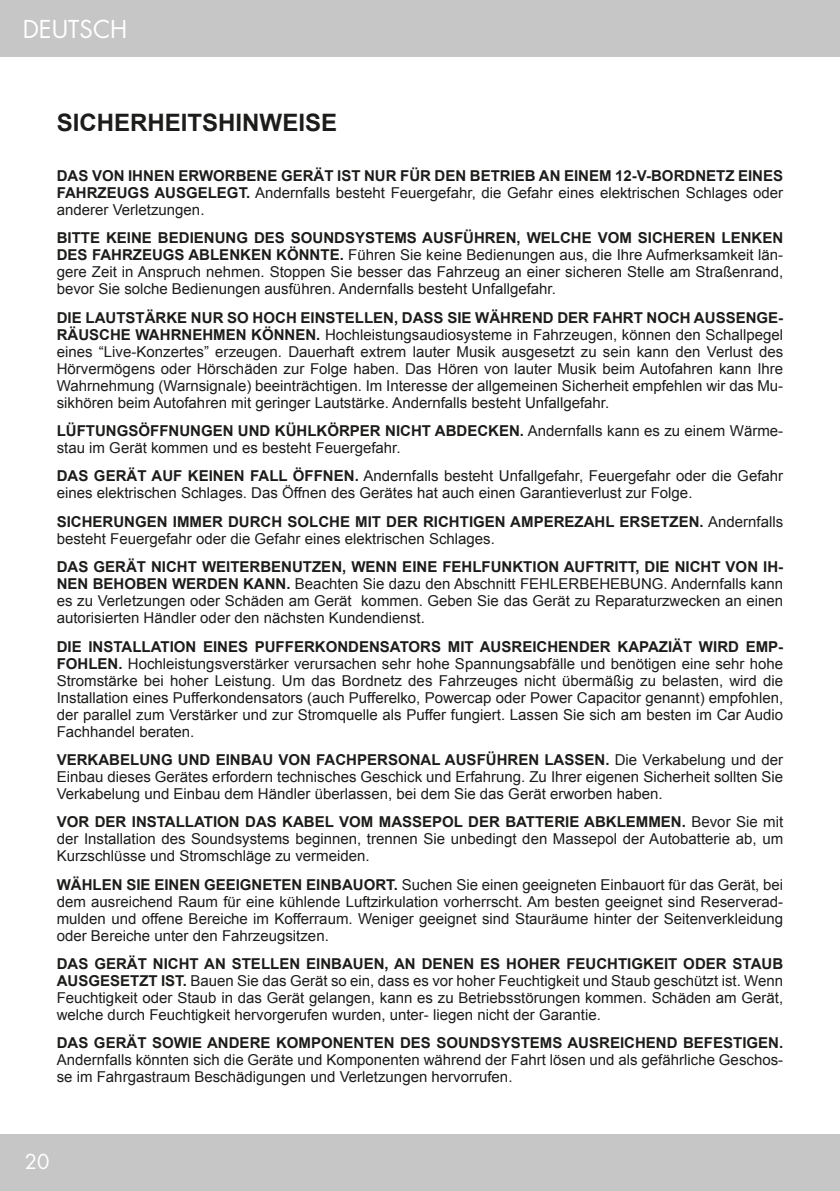
<style>
.page{position:relative;width:840px;height:1191px;background:#fff}
.page>*{position:absolute;margin:0;border:0;box-sizing:border-box;transform-origin:0 0}
.t1{font:700 24px "Arial";color:#1c1c1b}
.t2{font:24px "Futura";color:#fff}
.t3{font:20px "Futura";color:#fff}
.t4{font:15px/17px "Arial";color:#1c1c1b;text-align:justify}
.t5{font:700 15px/17px "Arial";color:#1c1c1b;text-align:justify}
.s1{font-weight:400}
.s2{font-weight:700}
</style>
<div class="page">
<div style="left:0;top:0;width:839px;height:57px;background:#c6c6c6"></div>
<div style="left:0;top:1134px;width:839px;height:57px;background:#c6c6c6"></div>
<h1 class="t2" style="left:23px;top:12px;width:106px">DEUTSCH</h1>
<h1 class="t1" style="left:57px;top:106px;width:282px">SICHERHEITSHINWEISE</h1>
<p class="t5" style="left:57px;top:168px;width:727px">DAS VON IHNEN ERWORBENE GERÄT IST NUR FÜR DEN BETRIEB AN EINEM 12-V-BORDNETZ EINES FAHRZEUGS AUSGELEGT. <span class="s1">Andernfalls besteht Feuergefahr, die Gefahr eines elektrischen Schlages oder anderer Verletzungen.</span></p>
<p class="t4" style="left:57px;top:230px;width:727px"><span class="s2">BITTE KEINE BEDIENUNG DES SOUNDSYSTEMS AUSFÜHREN, WELCHE VOM SICHEREN LENKEN DES FAHRZEUGS ABLENKEN KÖNNTE.</span> Führen Sie keine Bedienungen aus, die Ihre Aufmerksamkeit län&shy;gere Zeit in Anspruch nehmen. Stoppen Sie besser das Fahrzeug an einer sicheren Stelle am Straßenrand, bevor Sie solche Bedienungen ausführen. Andernfalls besteht Unfallgefahr.</p>
<p class="t4" style="left:57px;top:309px;width:727px"><span class="s2">DIE LAUTSTÄRKE NUR SO HOCH EINSTELLEN, DASS SIE WÄHREND DER FAHRT NOCH AUSSENGE-RÄUSCHE WAHRNEHMEN KÖNNEN.</span> Hochleistungsaudiosysteme in Fahrzeugen, können den Schallpegel eines “Live-Konzertes” erzeugen. Dauerhaft extrem lauter Musik ausgesetzt zu sein kann den Verlust des Hörvermögens oder Hörschäden zur Folge haben. Das Hören von lauter Musik beim Autofahren kann Ihre Wahrnehmung (Warnsignale) beeinträchtigen. Im Interesse der allgemeinen Sicherheit empfehlen wir das Mu&shy;sikhören beim Autofahren mit geringer Lautstärke. Andernfalls besteht Unfallgefahr.</p>
<p class="t4" style="left:57px;top:422px;width:727px"><span class="s2">LÜFTUNGSÖFFNUNGEN UND KÜHLKÖRPER NICHT ABDECKEN.</span> Andernfalls kann es zu einem Wärme&shy;stau im Gerät kommen und es besteht Feuergefahr.</p>
<p class="t4" style="left:57px;top:468px;width:727px"><span class="s2">DAS GERÄT AUF KEINEN FALL ÖFFNEN.</span> Andernfalls besteht Unfallgefahr, Feuergefahr oder die Gefahr eines elektrischen Schlages. Das Öffnen des Gerätes hat auch einen Garantieverlust zur Folge.</p>
<p class="t4" style="left:57px;top:513px;width:727px"><span class="s2">SICHERUNGEN IMMER DURCH SOLCHE MIT DER RICHTIGEN AMPEREZAHL ERSETZEN.</span> Andernfalls besteht Feuergefahr oder die Gefahr eines elektrischen Schlages.</p>
<p class="t4" style="left:57px;top:558px;width:727px"><span class="s2">DAS GERÄT NICHT WEITERBENUTZEN, WENN EINE FEHLFUNKTION AUFTRITT, DIE NICHT VON IH-NEN BEHOBEN WERDEN KANN.</span> Beachten Sie dazu den Abschnitt FEHLERBEHEBUNG. Andernfalls kann es zu Verletzungen oder Schäden am Gerät kommen. Geben Sie das Gerät zu Reparaturzwecken an einen autorisierten Händler oder den nächsten Kundendienst.</p>
<p class="t4" style="left:57px;top:638px;width:727px"><span class="s2">DIE INSTALLATION EINES PUFFERKONDENSATORS MIT AUSREICHENDER KAPAZIÄT WIRD EMP-FOHLEN.</span> Hochleistungsverstärker verursachen sehr hohe Spannungsabfälle und benötigen eine sehr hohe Stromstärke bei hoher Leistung. Um das Bordnetz des Fahrzeuges nicht übermäßig zu belasten, wird die Installation eines Pufferkondensators (auch Pufferelko, Powercap oder Power Capacitor genannt) empfohlen, der parallel zum Verstärker und zur Stromquelle als Puffer fungiert. Lassen Sie sich am besten im Car Audio Fachhandel beraten.</p>
<p class="t4" style="left:57px;top:751px;width:727px"><span class="s2">VERKABELUNG UND EINBAU VON FACHPERSONAL AUSFÜHREN LASSEN.</span> Die Verkabelung und der Einbau dieses Gerätes erfordern technisches Geschick und Erfahrung. Zu Ihrer eigenen Sicherheit sollten Sie Verkabelung und Einbau dem Händler überlassen, bei dem Sie das Gerät erworben haben.</p>
<p class="t4" style="left:57px;top:813px;width:727px"><span class="s2">VOR DER INSTALLATION DAS KABEL VOM MASSEPOL DER BATTERIE ABKLEMMEN.</span> Bevor Sie mit der Installation des Soundsystems beginnen, trennen Sie unbedingt den Massepol der Autobatterie ab, um Kurzschlüsse und Stromschläge zu vermeiden.</p>
<p class="t4" style="left:57px;top:876px;width:727px"><span class="s2">WÄHLEN SIE EINEN GEEIGNETEN EINBAUORT.</span> Suchen Sie einen geeigneten Einbauort für das Gerät, bei dem ausreichend Raum für eine kühlende Luftzirkulation vorherrscht. Am besten geeignet sind Reserverad&shy;mulden und offene Bereiche im Kofferraum. Weniger geeignet sind Stauräume hinter der Seitenverkleidung oder Bereiche unter den Fahrzeugsitzen.</p>
<p class="t4" style="left:57px;top:955px;width:727px"><span class="s2">DAS GERÄT NICHT AN STELLEN EINBAUEN, AN DENEN ES HOHER FEUCHTIGKEIT ODER STAUB AUSGESETZT IST.</span> Bauen Sie das Gerät so ein, dass es vor hoher Feuchtigkeit und Staub geschützt ist. Wenn Feuchtigkeit oder Staub in das Gerät gelangen, kann es zu Betriebsstörungen kommen. Schäden am Gerät, welche durch Feuchtigkeit hervorgerufen wurden, unter- liegen nicht der Garantie.</p>
<p class="t5" style="left:57px;top:1035px;width:727px">DAS GERÄT SOWIE ANDERE KOMPONENTEN DES SOUNDSYSTEMS AUSREICHEND BEFESTIGEN.</p>
<p class="t4" style="left:57px;top:1051px;width:727px">Andernfalls könnten sich die Geräte und Komponenten während der Fahrt lösen und als gefährliche Geschos&shy;se im Fahrgastraum Beschädigungen und Verletzungen hervorrufen.</p>
<h2 class="t3" style="left:25px;top:1148px;width:26px">20</h2>
</div>
